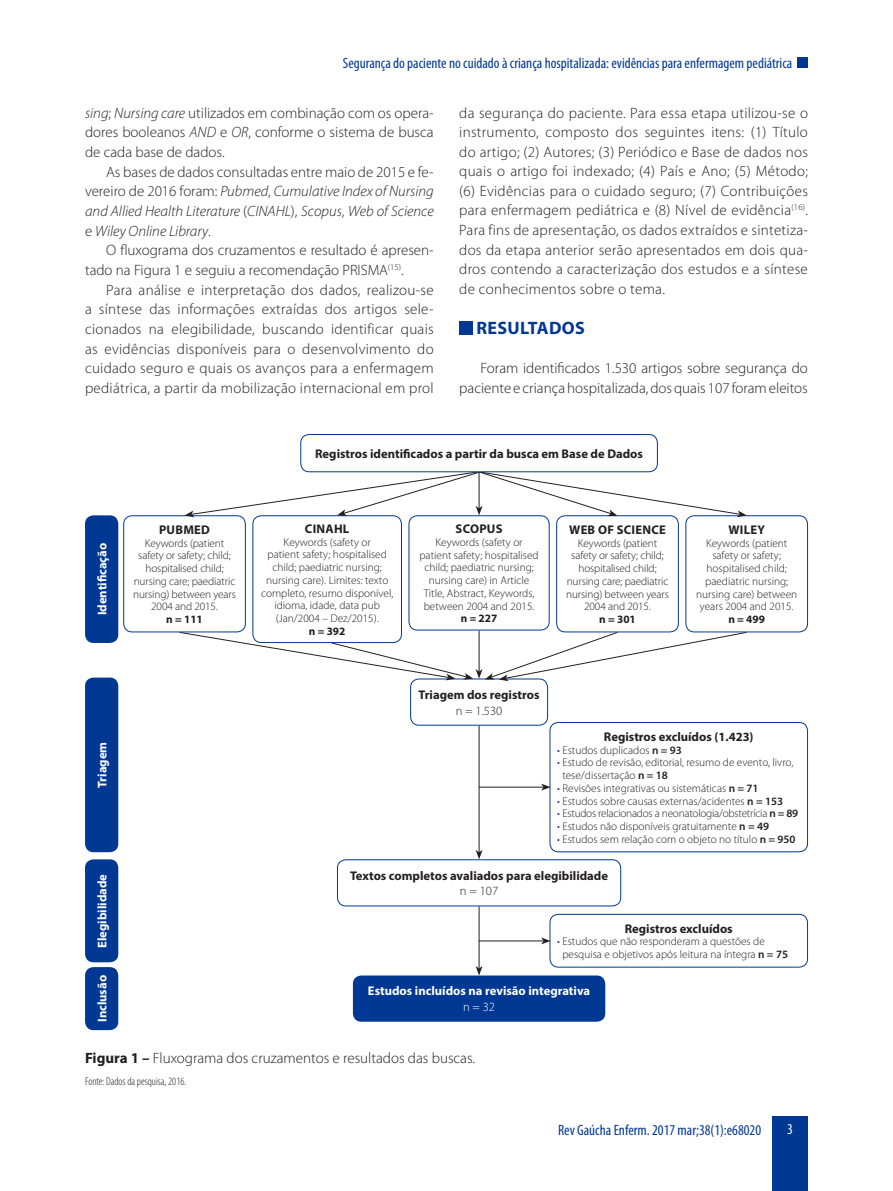
<style>
.page{position:relative;width:893px;height:1191px;background:#fff}
.page>*{position:absolute;margin:0;border:0;box-sizing:border-box;transform-origin:0 0}
.subtítulo1{font:700 18px "Myriad Pro";letter-spacing:.02em;color:#003894}
.texto{font:300 15px/19.5px "Myriad Pro";color:#231f20;text-align:justify}
.texto-2{font:italic 300 15px/19.6px "Myriad Pro";color:#231f20;text-align:justify}
.t1{font:condensed 15px "Myriad Pro";color:#003894}
.legendas{font:300 15px "Myriad Pro";color:#231f20}
.t2{font:condensed 15px "Myriad Pro";color:#fff}
.texto-3{font:700 12.6px "Myriad Pro";color:#231f20}
.texto-4{font:700 12.6px "Myriad Pro";color:#fff}
.texto-5{font:300 12.6px "Myriad Pro";color:#231f20}
.texto-6{font:700 12.6px "Myriad Pro";letter-spacing:.02em;color:#231f20}
.texto-7{font:300 12.6px "Myriad Pro";color:#fff}
.texto-8{font:300 11.25px/12.8px "Myriad Pro";color:#231f20;text-align:center}
.texto-9{font:300 11.25px "Myriad Pro";letter-spacing:-.02em;color:#231f20}
.rodapé{font:300 condensed 11.25px "Myriad Pro";color:#231f20}
.texto-10{font:700 11.25px "Myriad Pro";color:#231f20}
.s1{font-style:italic}
.s2{font-style:normal}
.s3{color:#003894}
.s4{font-weight:600}
.s5{font-weight:700}
</style>
<div class="page">
<div style="left:772px;top:1116px;width:36px;height:75px;background:#003894"></div>
<div style="left:798px;top:57px;width:10px;height:11px;background:#003894"></div>
<div style="left:459px;top:321px;width:14px;height:13px;background:#003894"></div>
<div style="left:410px;top:678px;width:138px;height:47px;border:1px solid #003894;border-radius:9px"></div>
<hr style="left:479px;top:630px;width:1px;height:41px;background:#231f20">
<hr style="left:479px;top:725px;width:1px;height:127px;background:#231f20">
<svg style="left:476px;top:850px;width:6px;height:9px"></svg>
<hr style="left:479px;top:906px;width:1px;height:62px;background:#231f20">
<svg style="left:476px;top:966px;width:6px;height:9px"></svg>
<svg style="left:179px;top:631px;width:569px;height:50px"></svg>
<div style="left:123px;top:515px;width:123px;height:117px;border:1px solid #003894;border-radius:9px"></div>
<div style="left:556px;top:515px;width:123px;height:117px;border:1px solid #003894;border-radius:9px"></div>
<div style="left:685px;top:515px;width:123px;height:117px;border:1px solid #003894;border-radius:9px"></div>
<div style="left:409px;top:515px;width:141px;height:115px;border:1px solid #003894;border-radius:9px"></div>
<div style="left:252px;top:515px;width:150px;height:128px;border:1px solid #003894;border-radius:9px"></div>
<div style="left:337px;top:859px;width:284px;height:47px;border:1px solid #003894;border-radius:9px"></div>
<div style="left:353px;top:975px;width:252px;height:46px;background:#003894;border-radius:9px"></div>
<div style="left:550px;top:722px;width:258px;height:130px;border:1px solid #003894;border-radius:9px"></div>
<div style="left:550px;top:914px;width:258px;height:53px;border:1px solid #003894;border-radius:9px"></div>
<div style="left:85px;top:515px;width:33px;height:128px;background:#003894;border-radius:9px"></div>
<div style="left:85px;top:677px;width:33px;height:175px;background:#003894;border-radius:9px"></div>
<div style="left:85px;top:967px;width:33px;height:63px;background:#003894;border-radius:9px"></div>
<div style="left:85px;top:859px;width:33px;height:103px;background:#003894;border-radius:9px"></div>
<svg style="left:185px;top:471px;width:562px;height:46px"></svg>
<div style="left:300px;top:434px;width:358px;height:38px;border:1px solid #003894;border-radius:9px"></div>
<hr style="left:479px;top:940px;width:64px;height:1px;background:#231f20">
<svg style="left:541px;top:937px;width:10px;height:7px"></svg>
<hr style="left:479px;top:786px;width:64px;height:1px;background:#231f20">
<svg style="left:541px;top:783px;width:10px;height:7px"></svg>
<p class="t1" style="left:343px;top:55px;width:451px">Segurança do paciente no cuidado à criança hospitalizada: evidências para enfermagem pediátrica</p>
<p class="texto" style="left:85px;top:103px;width:350px"><span class="s1">sing</span>; <span class="s1">Nursing care</span> utilizados em combinação com os opera&shy;dores booleanos <span class="s1">AND</span> e <span class="s1">OR</span>, conforme o sistema de busca de cada base de dados.</p>
<p class="texto-2" style="left:85px;top:162px;width:350px;text-indent:21px"><span class="s2">As bases de dados consultadas entre maio de 2015 e fe&shy;vereiro de 2016 foram:</span> Pubmed<span class="s2">,</span> Cumulative Index of Nursing and Allied Health Literature <span class="s2">(</span>CINAHL<span class="s2">),</span> Scopus<span class="s2">,</span> Web of Science <span class="s2">e</span> Wiley Online Library<span class="s2">.</span></p>
<p class="texto" style="left:85px;top:241px;width:350px;text-indent:21px">O fluxograma dos cruzamentos e resultado é apresen&shy;tado na Figura 1 e seguiu a recomendação PRISMA<sup>(15)</sup>.</p>
<p class="texto" style="left:85px;top:280px;width:350px;text-indent:21px">Para análise e interpretação dos dados, realizou-se a síntese das informações extraídas dos artigos sele&shy;cionados na elegibilidade, buscando identificar quais as evidências disponíveis para o desenvolvimento do cuidado seguro e quais os avanços para a enfermagem pediátrica, a partir da mobilização internacional em prol</p>
<p class="texto" style="left:459px;top:103px;width:350px">da segurança do paciente. Para essa etapa utilizou-se o instrumento, composto dos seguintes itens: (1) Título do artigo; (2) Autores; (3) Periódico e Base de dados nos quais o artigo foi indexado; (4) País e Ano; (5) Método; (6) Evidências para o cuidado seguro; (7) Contribuições para enfermagem pediátrica e (8) Nível de evidência<sup>(16)</sup>.<br>Para fins de apresentação, os dados extraídos e sintetiza&shy;dos da etapa anterior serão apresentados em dois qua&shy;dros contendo a caracterização dos estudos e a síntese de conhecimentos sobre o tema.</p>
<p class="subtítulo1" style="left:477px;top:316px;width:110px">RESULTADOS</p>
<p class="texto" style="left:459px;top:359px;width:350px;text-align:right">Foram identificados 1.530 artigos sobre segurança do paciente e criança hospitalizada, dos quais 107 foram eleitos</p>
<p class="texto-4" style="left:94px;top:615px;width:74px;rotate:-90deg">Identificação</p>
<p class="texto-3" style="left:159px;top:521px;width:52px">PUBMED</p>
<p class="texto-8" style="left:133px;top:537px;width:104px">Keywords (patient safety or safety; child; hospitalised child; nursing care; paediatric nursing) between years<br>2004 and 2015.</p>
<p class="texto-10" style="left:166px;top:612px;width:38px">n = 111</p>
<p class="texto-4" style="left:94px;top:788px;width:47px;rotate:-90deg">Triagem</p>
<p class="texto-4" style="left:94px;top:947px;width:75px;rotate:-90deg">Elegibilidade</p>
<p class="texto-4" style="left:94px;top:1022px;width:48px;rotate:-90deg">Inclusão</p>
<p class="texto-3" style="left:315px;top:445px;width:329px">Registros identificados a partir da busca em Base de Dados</p>
<p class="texto-3" style="left:305px;top:520px;width:46px">CINAHL</p>
<p class="texto-8" style="left:261px;top:535px;width:134px">Keywords (safety or<br>patient safety; hospitalised child; paediatric nursing; nursing care). Limites: texto completo, resumo disponível, idioma, idade, data pub (Jan/2004 – Dez/2015).</p>
<p class="texto-10" style="left:309px;top:624px;width:38px">n = 392</p>
<p class="texto-3" style="left:456px;top:520px;width:48px">SCOPUS</p>
<p class="texto-8" style="left:419px;top:536px;width:121px">Keywords (safety or patient safety; hospitalised child; paediatric nursing; nursing care) in Article<br>Title, Abstract, Keywords, between 2004 and 2015.</p>
<p class="texto-10" style="left:461px;top:611px;width:38px">n = 227</p>
<p class="texto-3" style="left:419px;top:686px;width:122px">Triagem dos registros</p>
<p class="texto-5" style="left:456px;top:703px;width:48px">n = 1.530</p>
<p class="texto-6" style="left:569px;top:521px;width:98px">WEB OF SCIENCE</p>
<p class="texto-8" style="left:566px;top:537px;width:104px">Keywords (patient safety or safety; child; hospitalised child; nursing care; paediatric nursing) between years<br>2004 and 2015.</p>
<p class="texto-10" style="left:599px;top:612px;width:38px">n = 301</p>
<p class="texto-3" style="left:728px;top:521px;width:38px">WILEY</p>
<p class="texto-8" style="left:696px;top:537px;width:102px">Keywords (patient safety or safety; hospitalised child; paediatric nursing; nursing care) between years 2004 and 2015.</p>
<p class="texto-10" style="left:728px;top:612px;width:38px">n = 499</p>
<p class="texto-3" style="left:604px;top:728px;width:151px">Registros excluídos (1.423)</p>
<p class="texto-8" style="left:557px;top:743px;width:126px"><span class="s3">•</span> Estudos duplicados <span class="s4">n = 93</span></p>
<p class="texto-8" style="left:562px;top:756px;width:232px;text-align:left;text-indent:-5px"><span class="s3">•</span> Estudo de revisão, editorial, resumo de evento, livro, tese/dissertação <span class="s4">n = 18</span></p>
<p class="texto-8" style="left:557px;top:782px;width:203px"><span class="s3">•</span> Revisões integrativas ou sistemáticas <span class="s4">n = 71</span></p>
<p class="texto-8" style="left:557px;top:794px;width:227px"><span class="s3">•</span> Estudos sobre causas externas/acidentes <span class="s4">n = 153</span></p>
<p class="texto-9" style="left:557px;top:807px;width:243px"><span class="s3">•</span> Estudos relacionados a neonatologia/obstetrícia <span class="s4">n = 89</span></p>
<p class="texto-8" style="left:557px;top:820px;width:213px"><span class="s3">•</span> Estudos não disponíveis gratuitamente <span class="s4">n = 49</span></p>
<p class="texto-8" style="left:557px;top:833px;width:240px"><span class="s3">•</span> Estudos sem relação com o objeto no título <span class="s4">n = 950</span></p>
<p class="texto-3" style="left:350px;top:867px;width:260px">Textos completos avaliados para elegibilidade</p>
<p class="texto-5" style="left:460px;top:884px;width:40px">n = 107</p>
<p class="texto-3" style="left:625px;top:920px;width:109px">Registros excluídos</p>
<p class="texto-8" style="left:562px;top:935px;width:227px;text-align:left;text-indent:-5px"><span class="s3">•</span> Estudos que não responderam a questões de pesquisa e objetivos após leitura na íntegra <span class="s4">n = 75</span></p>
<p class="texto-4" style="left:368px;top:983px;width:224px">Estudos incluídos na revisão integrativa</p>
<p class="texto-7" style="left:463px;top:1000px;width:34px">n = 32</p>
<p class="legendas" style="left:85px;top:1049px;width:392px"><span class="s5">Figura 1 –</span> Fluxograma dos cruzamentos e resultados das buscas.</p>
<p class="rodapé" style="left:85px;top:1075px;width:103px">Fonte: Dados da pesquisa, 2016.</p>
<p class="t1" style="left:558px;top:1122px;width:205px">Rev Gaúcha Enferm. 2017 mar;38(1):e68020</p>
<p class="t2" style="left:787px;top:1121px;width:7px">3</p>
</div>
